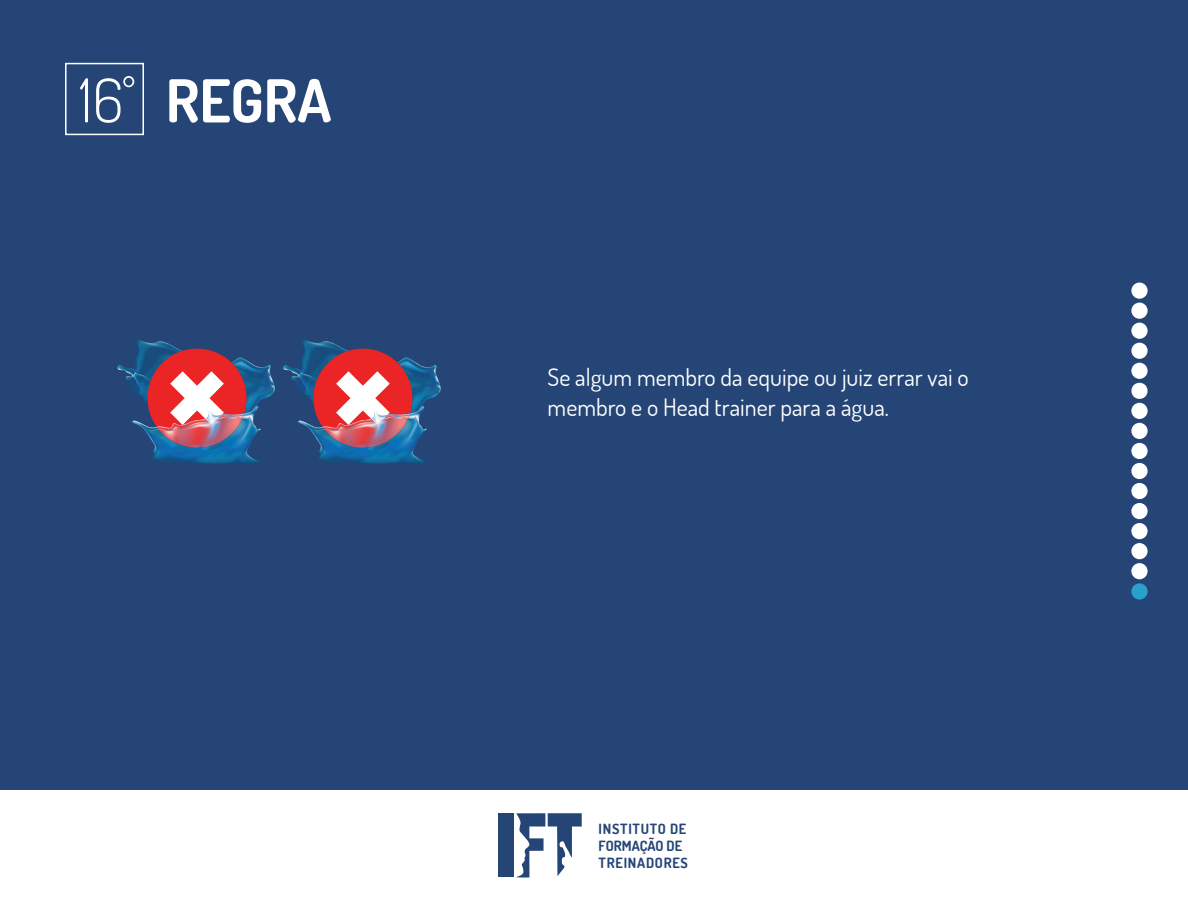
<style>
.page{position:relative;width:1188px;height:918px;background:#fff}
.page>*{position:absolute;margin:0;border:0;box-sizing:border-box;transform-origin:0 0}
.t1{font:700 59.1px "Dosis";color:#fff}
.t2{font:24px/30px "Dosis";color:#fff}
.t3{font:700 14.1px/17px "Dosis";letter-spacing:.05em;color:#244576}
.s1{font-weight:300;font-size:60.45px}
</style>
<div class="page">
<div style="left:0;top:0;width:1188px;height:789px;background:#244576"></div>
<img style="left:117px;top:365px;width:8px;height:6px">
<img style="left:125px;top:339px;width:150px;height:67px">
<img style="left:133px;top:372px;width:10px;height:25px">
<div style="left:498px;top:813px;width:15px;height:64px;background:#244576"></div>
<svg style="left:516px;top:813px;width:66px;height:65px"></svg>
<div style="left:1131px;top:283px;width:17px;height:16px;background:#fff;border-radius:50%"></div>
<div style="left:1131px;top:303px;width:17px;height:16px;background:#fff;border-radius:50%"></div>
<div style="left:1131px;top:323px;width:17px;height:16px;background:#fff;border-radius:50%"></div>
<div style="left:1131px;top:343px;width:17px;height:16px;background:#fff;border-radius:50%"></div>
<div style="left:1131px;top:363px;width:17px;height:16px;background:#fff;border-radius:50%"></div>
<svg style="left:1131px;top:382px;width:17px;height:17px"></svg>
<div style="left:1131px;top:403px;width:17px;height:16px;background:#fff;border-radius:50%"></div>
<div style="left:1131px;top:423px;width:17px;height:16px;background:#fff;border-radius:50%"></div>
<div style="left:1131px;top:443px;width:17px;height:16px;background:#fff;border-radius:50%"></div>
<div style="left:1131px;top:463px;width:17px;height:16px;background:#fff;border-radius:50%"></div>
<div style="left:1131px;top:483px;width:17px;height:16px;background:#fff;border-radius:50%"></div>
<div style="left:1131px;top:503px;width:17px;height:16px;background:#fff;border-radius:50%"></div>
<div style="left:1131px;top:523px;width:17px;height:16px;background:#fff;border-radius:50%"></div>
<div style="left:1131px;top:543px;width:17px;height:16px;background:#fff;border-radius:50%"></div>
<div style="left:1131px;top:563px;width:17px;height:16px;background:#fff;border-radius:50%"></div>
<div style="left:1131px;top:583px;width:17px;height:17px;background:#2aa0cd;border-radius:50%"></div>
<div style="left:65px;top:63px;width:79px;height:72px;border:2px solid #fff"></div>
<svg style="left:143px;top:349px;width:108px;height:57px;background:#ba5966"></svg>
<img style="left:133px;top:406px;width:128px;height:58px">
<img style="left:242px;top:406px;width:14px;height:17px">
<img style="left:157px;top:414px;width:87px;height:34px">
<img style="left:205px;top:410px;width:17px;height:15px">
<img style="left:283px;top:365px;width:8px;height:6px">
<img style="left:291px;top:339px;width:150px;height:67px">
<img style="left:298px;top:372px;width:11px;height:25px">
<svg style="left:309px;top:349px;width:108px;height:57px;background:#ba5966"></svg>
<img style="left:298px;top:406px;width:129px;height:58px">
<img style="left:408px;top:406px;width:14px;height:17px">
<img style="left:323px;top:414px;width:87px;height:34px">
<img style="left:371px;top:410px;width:17px;height:15px">
<h1 class="t1" style="left:79px;top:63px;width:254px"><span class="s1">16˚</span> REGRA</h1>
<p class="t2" style="left:548px;top:362px;width:423px">Se algum membro da equipe ou juiz errar vai o membro e o Head trainer para a água.</p>
<p class="t3" style="left:599px;top:820px;width:91px">INSTITUTO DE<br>FORMAÇÃO DE<br>TREINADORES</p>
</div>
